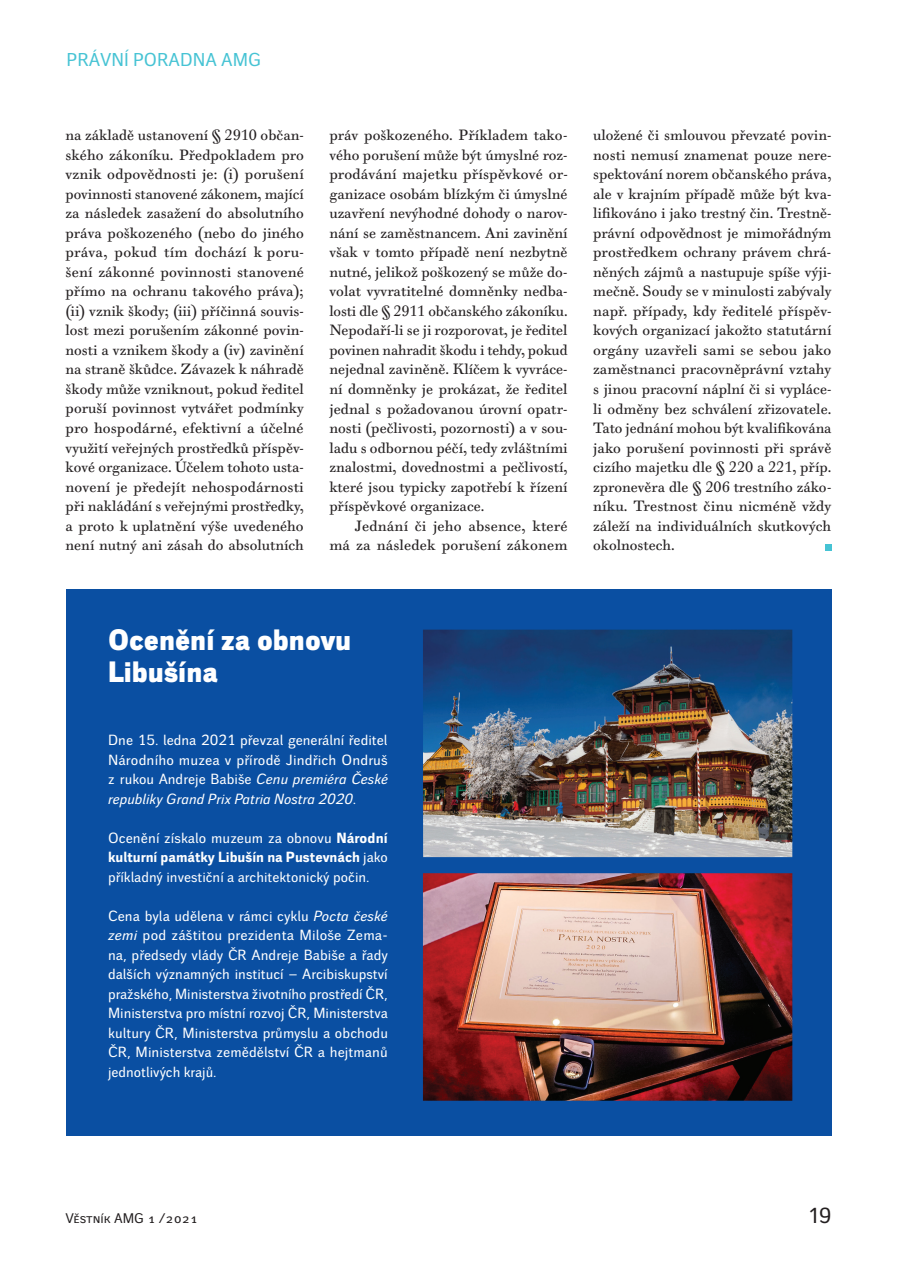
<style>
.page{position:relative;width:897px;height:1267px;background:#fff}
.page>*{position:absolute;margin:0;border:0;box-sizing:border-box;transform-origin:0 0}
.t1{font:900 28.5px/31.5px "Walbaum Grotesk";color:#fff}
.t2{font:21px "Walbaum Grotesk Text";color:#231f20}
.t3{font:18px "Walbaum Grotesk Text";color:#46c3d4}
.t4{font:14.25px/19.5px "Walbaum 10 Pro";letter-spacing:.005em;color:#231f20;text-align:justify}
.t5{font:14.25px/19.5px "Walbaum Grotesk Text";color:#fff;text-align:justify}
.t6{font:13.5px "Walbaum Grotesk Text";color:#231f20}
.s1{font-style:italic}
.s2{font-weight:700}
</style>
<div class="page">
<svg style="left:825px;top:544px;width:6px;height:6px"></svg>
<div style="left:66px;top:589px;width:765px;height:546px;background:#0a4fa2"></div>
<img style="left:423px;top:873px;width:369px;height:227px">
<img style="left:423px;top:629px;width:369px;height:228px">
<p class="t3" style="left:66px;top:49px;width:169px">právn í poradna amg</p>
<p class="t4" style="left:66px;top:126px;width:240px">na základě ustanovení § 2910 občan&shy;ského zákoníku. Předpokladem pro vznik odpovědnosti je: (i) porušení povinnosti stanovené zákonem, mající za následek zasažení do absolutního práva poškozeného (nebo do jiného práva, pokud tím dochází k poru&shy;šení zákonné povinnosti stanovené přímo na ochranu takového práva); (ii) vznik škody; (iii) příčinná souvis&shy;lost mezi porušením zákonné povin&shy;nosti a vznikem škody a (iv) zavinění na straně škůdce. Závazek k náhradě škody může vzniknout, pokud ředitel poruší povinnost vytvářet podmínky pro hospodárné, efektivní a účelné využití veřejných prostředků příspěv&shy;kové organizace. Účelem tohoto usta&shy;novení je předejít nehospodárnosti při nakládání s veřejnými prostředky, a proto k uplatnění výše uvedeného není nutný ani zásah do absolutních</p>
<p class="t4" style="left:329px;top:126px;width:240px">práv poškozeného. Příkladem tako&shy;vého porušení může být úmyslné roz&shy;prodávání majetku příspěvkové or&shy;ganizace osobám blízkým či úmyslné uzavření nevýhodné dohody o narov&shy;nání se zaměstnancem. Ani zavinění však v tomto případě není nezbytně nutné, jelikož poškozený se může do&shy;volat vyvratitelné domněnky nedba&shy;losti dle § 2911 občanského zákoníku.<br>Nepodaří-li se ji rozporovat, je ředitel povinen nahradit škodu i tehdy, pokud nejednal zaviněně. Klíčem k vyvráce&shy;ní domněnky je prokázat, že ředitel jednal s požadovanou úrovní opatr&shy;nosti (pečlivosti, pozornosti) a v sou&shy;ladu s odbornou péčí, tedy zvláštními znalostmi, dovednostmi a pečlivostí, které jsou typicky zapotřebí k řízení příspěvkové organizace.</p>
<p class="t4" style="left:329px;top:516px;width:240px;text-align:right">Jednání či jeho absence, které<br>má za následek porušení zákonem</p>
<p class="t4" style="left:593px;top:126px;width:240px">uložené či smlouvou převzaté povin&shy;nosti nemusí znamenat pouze nere&shy;spektování norem občanského práva, ale v krajním případě může být kva&shy;lifikováno i jako trestný čin. Trestně&shy;právní odpovědnost je mimořádným prostředkem ochrany právem chrá&shy;něných zájmů a nastupuje spíše výji&shy;mečně. Soudy se v minulosti zabývaly např. případy, kdy ředitelé příspěv&shy;kových organizací jakožto statutární orgány uzavřeli sami se sebou jako zaměstnanci pracovněprávní vztahy s jinou pracovní náplní či si vypláce&shy;li odměny bez schválení zřizovatele.<br>Tato jednání mohou být kvalifikována jako porušení povinnosti při správě cizího majetku dle § 220 a 221, příp. zpronevěra dle § 206 trestního záko&shy;níku. Trestnost činu nicméně vždy záleží na individuálních skutkových okolnostech.</p>
<h1 class="t1" style="left:108px;top:625px;width:245px">Ocenění za obnovu<br>Libušína</h1>
<p class="t5" style="left:108px;top:731px;width:281px">Dne 15. ledna 2021 převzal generální ředitel Národního muzea v přírodě Jindřich Ondruš z rukou Andreje Babiše <span class="s1">Cenu premiéra České republiky Grand Prix Patria Nostra 2020</span>.</p>
<p class="t5" style="left:108px;top:828px;width:281px">Ocenění získalo muzeum za obnovu <span class="s2">Národní kulturní památky Libušín na Pustevnách</span> jako příkladný investiční a architektonický počin.</p>
<p class="t5" style="left:108px;top:906px;width:281px">Cena byla udělena v rámci cyklu <span class="s1">Pocta české zemi</span> pod záštitou prezidenta Miloše Zema&shy;na, předsedy vlády ČR Andreje Babiše a řady dalších významných institucí – Arcibiskupství pražského, Ministerstva životního prostředí ČR , Ministerstva pro místní rozvoj ČR, Ministerstva kultury ČR, Ministerstva průmyslu a obchodu ČR, Ministerstva zemědělství ČR a hejtmanů jednotlivých krajů.</p>
<p class="t6" style="left:66px;top:1210px;width:134px">Věstník AMG 1 /2021</p>
<h2 class="t2" style="left:809px;top:1203px;width:24px">19</h2>
</div>
